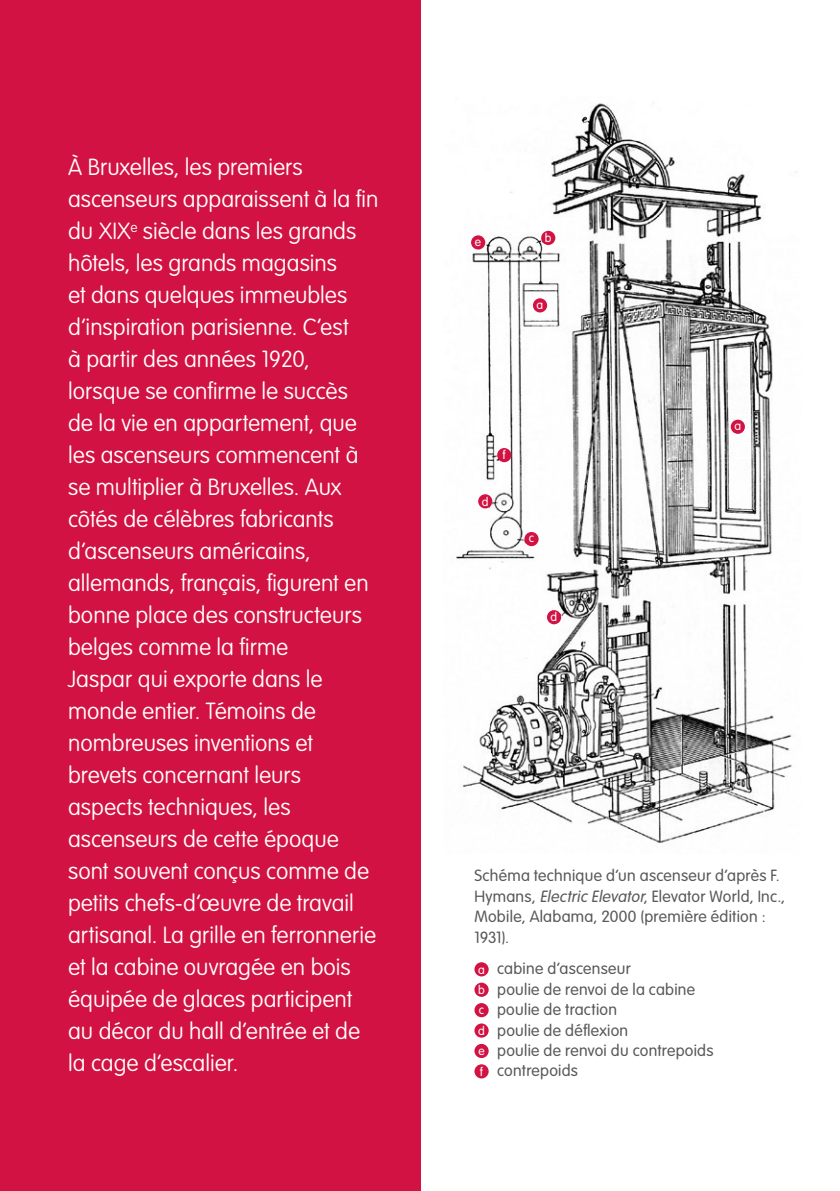
<style>
.page{position:relative;width:840px;height:1191px;background:#fff}
.page>*{position:absolute;margin:0;border:0;box-sizing:border-box;transform-origin:0 0}
.t1{font:100 23px/32px "VAG Rounded Std";color:#fff}
.t2{font:300 16px/20.4px "VAG Rounded Std";letter-spacing:.02em;color:#58595b}
.t3{font:300 12px "VAG Rounded Std";color:#fff}
.s1{font-style:italic}
.s2{font-size:12px;color:#fff}
</style>
<div class="page">
<div style="left:0;top:1px;width:420px;height:1190px;background:#d21242"></div>
<img style="left:456px;top:102px;width:340px;height:742px">
<div style="left:474px;top:962px;width:14px;height:14px;background:#d21242;border-radius:50%"></div>
<div style="left:474px;top:982px;width:14px;height:14px;background:#d21242;border-radius:50%"></div>
<div style="left:474px;top:1003px;width:14px;height:14px;background:#d21242;border-radius:50%"></div>
<div style="left:474px;top:1023px;width:14px;height:14px;background:#d21242;border-radius:50%"></div>
<div style="left:474px;top:1044px;width:14px;height:14px;background:#d21242;border-radius:50%"></div>
<div style="left:474px;top:1064px;width:14px;height:14px;background:#d21242;border-radius:50%"></div>
<div style="left:532px;top:298px;width:15px;height:14px;background:#d21242;border-radius:50%"></div>
<div style="left:730px;top:420px;width:14px;height:14px;background:#d21242;border-radius:50%"></div>
<div style="left:524px;top:532px;width:14px;height:14px;background:#d21242;border-radius:50%"></div>
<div style="left:471px;top:235px;width:14px;height:14px;background:#d21242;border-radius:50%"></div>
<div style="left:541px;top:231px;width:14px;height:14px;background:#d21242;border-radius:50%"></div>
<div style="left:497px;top:448px;width:14px;height:14px;background:#d21242;border-radius:50%"></div>
<div style="left:478px;top:494px;width:14px;height:14px;background:#d21242;border-radius:50%"></div>
<div style="left:546px;top:610px;width:15px;height:14px;background:#d21242;border-radius:50%"></div>
<p class="t1" style="left:68px;top:152px;width:311px">À Bruxelles, les premiers ascenseurs apparaissent à la fin du XIX<sup>e</sup> siècle dans les grands hôtels, les grands magasins<br>et dans quelques immeubles d’inspiration parisienne. C’est<br>à partir des années 1920, lorsque se confirme le succès de la vie en appartement, que les ascenseurs commencent à se multiplier à Bruxelles. Aux côtés de célèbres fabricants d’ascenseurs américains, allemands, français, figurent en bonne place des constructeurs belges comme la firme<br>Jaspar qui exporte dans le monde entier. Témoins de nombreuses inventions et brevets concernant leurs aspects techniques, les ascenseurs de cette époque sont souvent conçus comme de petits chefs-d’œuvre de travail artisanal. La grille en ferronnerie et la cabine ouvragée en bois équipée de glaces participent au décor du hall d’entrée et de la cage d’escalier.</p>
<p class="t3" style="left:474px;top:234px;width:8px">e</p>
<p class="t3" style="left:544px;top:231px;width:8px">b</p>
<p class="t3" style="left:536px;top:297px;width:8px">a</p>
<p class="t3" style="left:481px;top:494px;width:8px">d</p>
<p class="t3" style="left:502px;top:448px;width:5px">f</p>
<p class="t3" style="left:528px;top:531px;width:7px">c</p>
<p class="t3" style="left:550px;top:610px;width:8px">d</p>
<p class="t3" style="left:734px;top:419px;width:8px">a</p>
<p class="t2" style="left:474px;top:866px;width:312px">Schéma technique d’un ascenseur d’après F.<br>Hymans, <span class="s1">Electric Elevator</span>, Elevator World, Inc., Mobile, Alabama, 2000 (première édition :<br>1931).</p>
<p class="t2" style="left:478px;top:959px;width:237px"><span class="s2">a</span> cabine d’ascenseur<br><span class="s2">b</span> poulie de renvoi de la cabine<br><span class="s2">c</span> poulie de traction<br><span class="s2">d</span> poulie de déflexion<br><span class="s2">e</span> poulie de renvoi du contrepoids <span class="s2">f</span> contrepoids</p>
</div>
